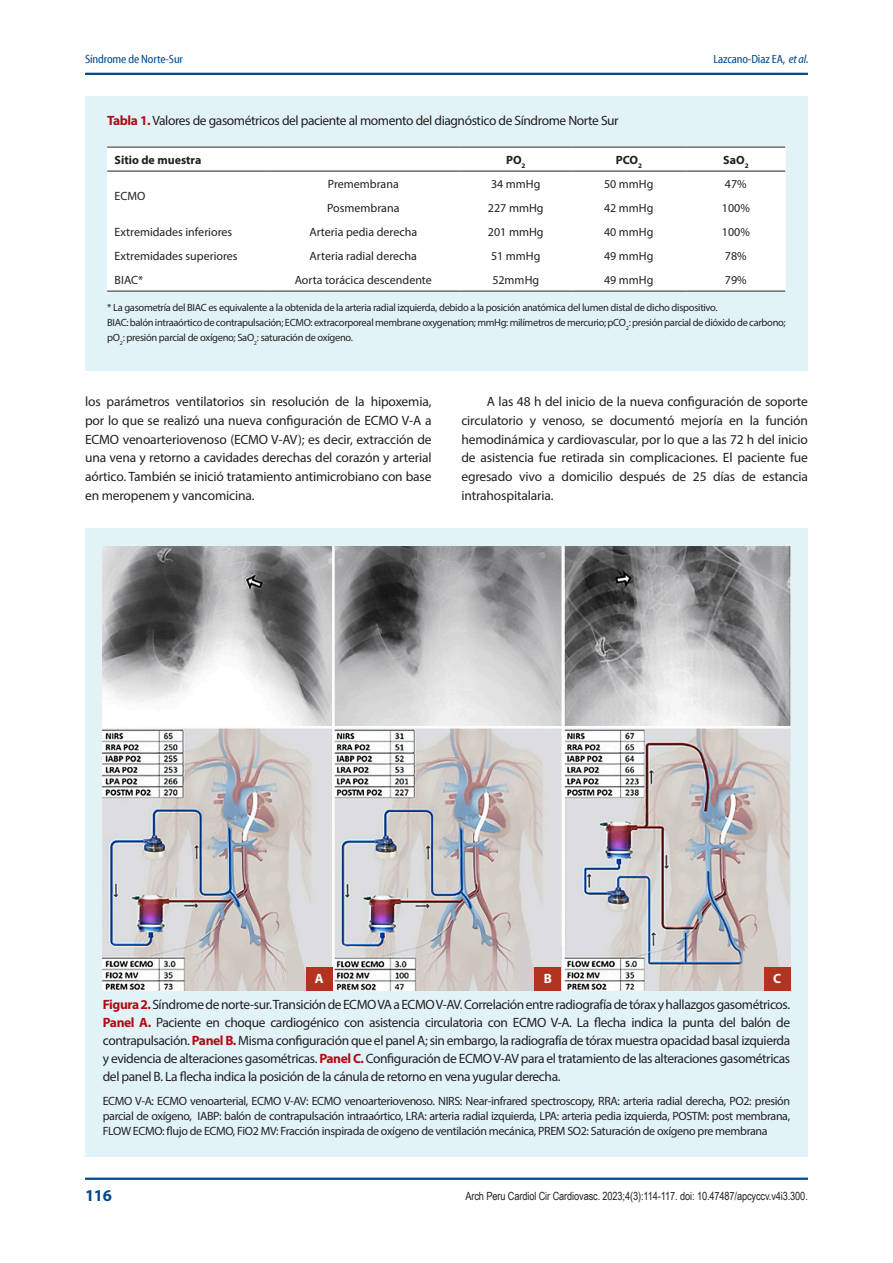
<style>
.page{position:relative;width:893px;height:1263px;background:#fff}
.page>*{position:absolute;margin:0;border:0;box-sizing:border-box;transform-origin:0 0}
.t1{font:700 16.5px "Myriad Pro";color:#01498e}
.TEXTO_DE_FIGURA{font:13.5px/18px "Myriad Pro";letter-spacing:-.03em;color:#231f20;text-align:justify}
.TEXTO_GENERAL{font:13.5px/18.8px "Myriad Pro";letter-spacing:-.01em;color:#231f20;text-align:justify}
.SUBTITULO{font:700 13.5px "Myriad Pro";color:#fff}
.TEXTO_DE_FIGURA-2{font:12px/15px "Myriad Pro";color:#231f20;text-align:justify}
.t2{font:12px "Myriad Cn Web";letter-spacing:-.01em;color:#01498e}
.t3{font:700 12px "Myriad Pro";color:#231f20}
.t4{font:12px "Myriad Pro";color:#202124}
.t5{font:11.25px "Arial Narrow";letter-spacing:-.01em;color:#231f20}
.TEXTO_DE_FIGURA-3{font:10.5px/15px "Myriad Pro";letter-spacing:-.03em;color:#231f20}
.s1{font-family:"Myriad Cn It Web"}
.s2{font-weight:700;color:#b00d15}
</style>
<div class="page">
<hr style="left:85px;top:73px;width:723px;height:2px;background:#01498e">
<hr style="left:85px;top:1177px;width:723px;height:3px;background:#01498e">
<div style="left:85px;top:96px;width:723px;height:274px;background:#e2f3f8"></div>
<div style="left:107px;top:147px;width:679px;height:145px;background:#fff"></div>
<hr style="left:107px;top:147px;width:159px;height:1px;background:#231f20">
<hr style="left:266px;top:147px;width:194px;height:1px;background:#231f20">
<hr style="left:460px;top:147px;width:111px;height:1px;background:#231f20">
<hr style="left:571px;top:147px;width:115px;height:1px;background:#231f20">
<hr style="left:686px;top:147px;width:99px;height:1px;background:#231f20">
<hr style="left:107px;top:171px;width:159px;height:1px;background:#231f20">
<hr style="left:266px;top:171px;width:194px;height:1px;background:#231f20">
<hr style="left:460px;top:171px;width:111px;height:1px;background:#231f20">
<hr style="left:571px;top:171px;width:115px;height:1px;background:#231f20">
<hr style="left:686px;top:171px;width:99px;height:1px;background:#231f20">
<hr style="left:107px;top:291px;width:159px;height:1px;background:#231f20">
<hr style="left:266px;top:291px;width:194px;height:1px;background:#231f20">
<hr style="left:460px;top:291px;width:111px;height:1px;background:#231f20">
<hr style="left:571px;top:291px;width:115px;height:1px;background:#231f20">
<hr style="left:686px;top:291px;width:99px;height:1px;background:#231f20">
<div style="left:85px;top:528px;width:723px;height:629px;background:#e2f3f8"></div>
<img style="left:102px;top:547px;width:688px;height:444px">
<div style="left:306px;top:967px;width:27px;height:24px;background:#b33321"></div>
<div style="left:534px;top:967px;width:27px;height:24px;background:#b33321"></div>
<div style="left:764px;top:967px;width:26px;height:24px;background:#b33321"></div>
<p class="t2" style="left:85px;top:53px;width:100px">Síndrome de Norte-Sur</p>
<p class="t2" style="left:713px;top:53px;width:97px">Lazcano-Diaz EA, <span class="s1">et al.</span></p>
<p class="TEXTO_DE_FIGURA" style="left:107px;top:111px;width:513px"><span class="s2">Tabla 1.</span> Valores de gasométricos del paciente al momento del diagnóstico de Síndrome Norte Sur</p>
<p class="t3" style="left:115px;top:152px;width:88px">Sitio de muestra</p>
<p class="t3" style="left:506px;top:152px;width:21px">PO<sub>2</sub></p>
<p class="t3" style="left:616px;top:152px;width:28px">PCO<sub>2</sub></p>
<p class="t3" style="left:723px;top:152px;width:27px">SaO<sub>2</sub></p>
<p class="TEXTO_DE_FIGURA-2" style="left:115px;top:188px;width:32px">ECMO</p>
<p class="TEXTO_DE_FIGURA-2" style="left:328px;top:176px;width:72px">Premembrana</p>
<p class="TEXTO_DE_FIGURA-2" style="left:491px;top:176px;width:51px">34 mmHg</p>
<p class="TEXTO_DE_FIGURA-2" style="left:604px;top:176px;width:51px">50 mmHg</p>
<p class="TEXTO_DE_FIGURA-2" style="left:725px;top:176px;width:23px">47%</p>
<p class="TEXTO_DE_FIGURA-2" style="left:327px;top:200px;width:74px">Posmembrana</p>
<p class="TEXTO_DE_FIGURA-2" style="left:488px;top:200px;width:57px">227 mmHg</p>
<p class="TEXTO_DE_FIGURA-2" style="left:604px;top:200px;width:51px">42 mmHg</p>
<p class="TEXTO_DE_FIGURA-2" style="left:722px;top:200px;width:29px">100%</p>
<p class="TEXTO_DE_FIGURA-2" style="left:115px;top:224px;width:119px">Extremidades inferiores</p>
<p class="TEXTO_DE_FIGURA-2" style="left:309px;top:224px;width:109px">Arteria pedia derecha</p>
<p class="TEXTO_DE_FIGURA-2" style="left:488px;top:224px;width:57px">201 mmHg</p>
<p class="TEXTO_DE_FIGURA-2" style="left:604px;top:224px;width:51px">40 mmHg</p>
<p class="TEXTO_DE_FIGURA-2" style="left:722px;top:224px;width:29px">100%</p>
<p class="TEXTO_DE_FIGURA-2" style="left:115px;top:248px;width:124px">Extremidades superiores</p>
<p class="TEXTO_DE_FIGURA-2" style="left:310px;top:248px;width:109px">Arteria radial derecha</p>
<p class="TEXTO_DE_FIGURA-2" style="left:491px;top:248px;width:51px">51 mmHg</p>
<p class="TEXTO_DE_FIGURA-2" style="left:604px;top:248px;width:51px">49 mmHg</p>
<p class="TEXTO_DE_FIGURA-2" style="left:725px;top:248px;width:23px">78%</p>
<p class="TEXTO_DE_FIGURA-2" style="left:115px;top:272px;width:30px">BIAC*</p>
<p class="t4" style="left:295px;top:272px;width:139px">Aorta torácica descendente</p>
<p class="TEXTO_DE_FIGURA-2" style="left:492px;top:272px;width:48px">52mmHg</p>
<p class="TEXTO_DE_FIGURA-2" style="left:604px;top:272px;width:51px">49 mmHg</p>
<p class="TEXTO_DE_FIGURA-2" style="left:725px;top:272px;width:23px">79%</p>
<p class="TEXTO_DE_FIGURA-3" style="left:107px;top:300px;width:612px">* La gasometría del BIAC es equivalente a la obtenida de la arteria radial izquierda, debido a la posición anatómica del lumen distal de dicho dispositivo.</p>
<p class="TEXTO_DE_FIGURA-3" style="left:107px;top:315px;width:680px">BIAC: balón intraaórtico de contrapulsación; ECMO: extracorporeal membrane oxygenation; mmHg: milímetros de mercurio; pCO<sub>2</sub>: presión parcial de dióxido de carbono; pO<sub>2</sub>: presión parcial de oxígeno; SaO<sub>2</sub>: saturación de oxígeno.</p>
<p class="TEXTO_GENERAL" style="left:85px;top:392px;width:348px">los parámetros ventilatorios sin resolución de la hipoxemia, por lo que se realizó una nueva configuración de ECMO V-A a ECMO venoarteriovenoso (ECMO V-AV); es decir, extracción de una vena y retorno a cavidades derechas del corazón y arterial aórtico. También se inició tratamiento antimicrobiano con base en meropenem y vancomicina.</p>
<p class="TEXTO_GENERAL" style="left:461px;top:392px;width:348px;text-indent:26px">A las 48 h del inicio de la nueva configuración de soporte circulatorio y venoso, se documentó mejoría en la función hemodinámica y cardiovascular, por lo que a las 72 h del inicio de asistencia fue retirada sin complicaciones. El paciente fue egresado vivo a domicilio después de 25 días de estancia intrahospitalaria.</p>
<p class="SUBTITULO" style="left:315px;top:969px;width:10px">A</p>
<p class="SUBTITULO" style="left:544px;top:969px;width:10px">B</p>
<p class="SUBTITULO" style="left:773px;top:969px;width:10px">C</p>
<p class="TEXTO_DE_FIGURA" style="left:103px;top:996px;width:689px"><span class="s2">Figura 2.</span> Síndrome de norte-sur. Transición de ECMO VA a ECMO V-AV. Correlación entre radiografía de tórax y hallazgos gasométricos.<br><span class="s2">Panel A.</span> Paciente en choque cardiogénico con asistencia circulatoria con ECMO V-A. La flecha indica la punta del balón de contrapulsación. <span class="s2">Panel B.</span> Misma configuración que el panel A; sin embargo, la radiografía de tórax muestra opacidad basal izquierda y evidencia de alteraciones gasométricas. <span class="s2">Panel C.</span> Configuración de ECMO V-AV para el tratamiento de las alteraciones gasométricas del panel B. La flecha indica la posición de la cánula de retorno en vena yugular derecha.</p>
<p class="TEXTO_DE_FIGURA-2" style="left:103px;top:1093px;width:689px">ECMO V-A: ECMO venoarterial, ECMO V-AV: ECMO venoarteriovenoso. NIRS: Near-infrared spectroscopy, RRA: arteria radial derecha, PO2: presión parcial de oxígeno, IABP: balón de contrapulsación intraaórtico, LRA: arteria radial izquierda, LPA: arteria pedia izquierda, POSTM: post membrana, FLOW ECMO: flujo de ECMO, FiO2 MV: Fracción inspirada de oxígeno de ventilación mecánica, PREM SO2: Saturación de oxígeno pre membrana</p>
<p class="t1" style="left:85px;top:1184px;width:28px">116</p>
<p class="t5" style="left:465px;top:1188px;width:344px">Arch Peru Cardiol Cir Cardiovasc. 2023;4(3):114-117. doi: 10.47487/apcyccv.v4i3.300.</p>
</div>
